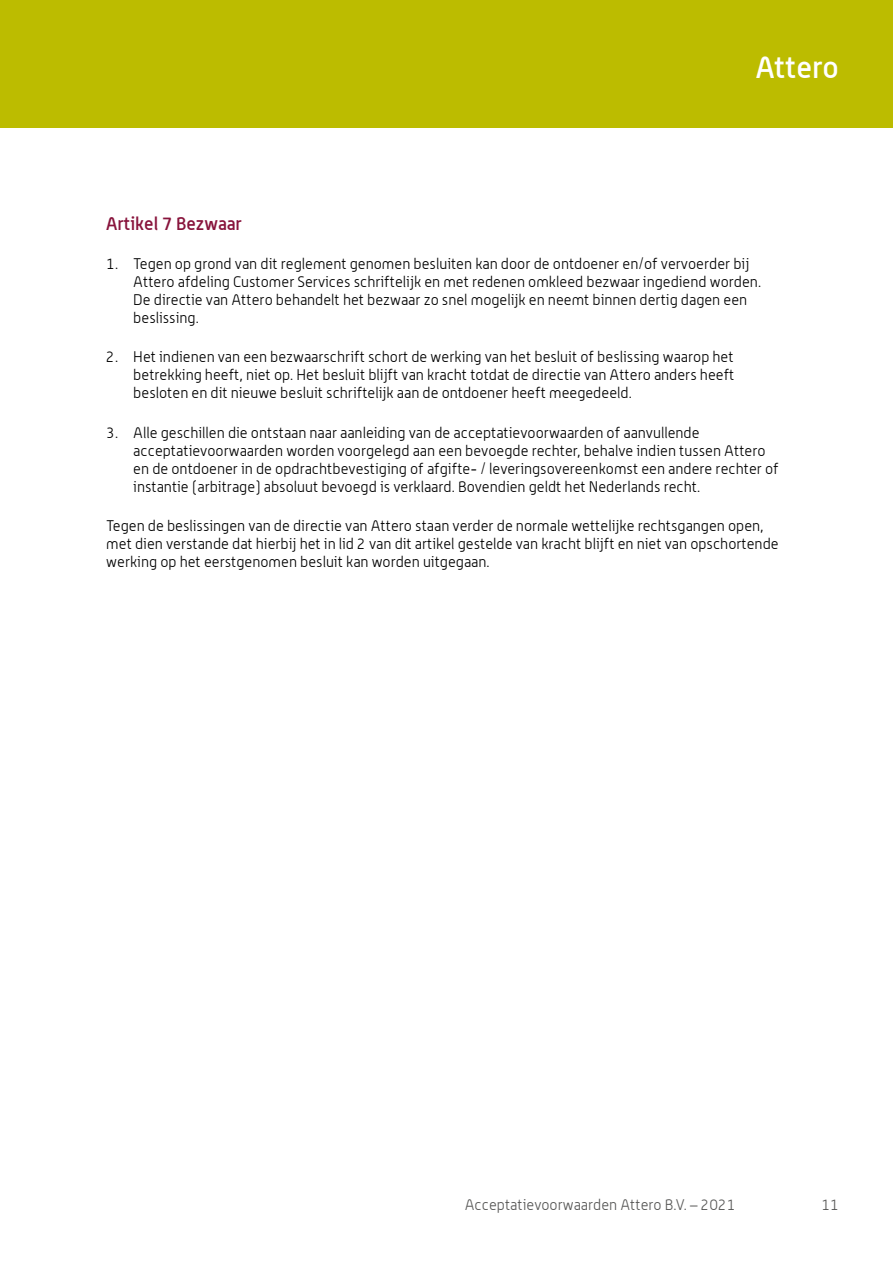
<style>
.page{position:relative;width:893px;height:1263px;background:#fff}
.page>*{position:absolute;margin:0;border:0;box-sizing:border-box;transform-origin:0 0}
.t1{font:500 30px "Alwyn";color:#fff}
.t2{font:500 18px "Alwyn";color:#88143c}
.t3{font:300 15px/18px "Alwyn";color:#000}
.t4{font:300 15px "Alwyn";color:#575756}
</style>
<div class="page">
<div style="left:0;top:0;width:893px;height:128px;background:#bcbc00"></div>
<h1 class="t1" style="left:756px;top:49px;width:85px">Attero</h1>
<p class="t2" style="left:106px;top:213px;width:137px">Artikel 7 Bezwaar</p>
<p class="t3" style="left:133px;top:255px;width:629px;text-indent:-27px">1. Tegen op grond van dit reglement genomen besluiten kan door de ontdoener en/of vervoerder bij Attero afdeling Customer Services schriftelijk en met redenen omkleed bezwaar ingediend worden.<br>De directie van Attero behandelt het bezwaar zo snel mogelijk en neemt binnen dertig dagen een beslissing.</p>
<p class="t3" style="left:133px;top:348px;width:603px;text-align:justify;text-indent:-27px">2. Het indienen van een bezwaarschrift schort de werking van het besluit of beslissing waarop het betrekking heeft, niet op. Het besluit blijft van kracht totdat de directie van Attero anders heeft besloten en dit nieuwe besluit schriftelijk aan de ontdoener heeft meegedeeld.</p>
<p class="t3" style="left:133px;top:423px;width:647px;text-indent:-27px">3. Alle geschillen die ontstaan naar aanleiding van de acceptatievoorwaarden of aanvullende acceptatievoorwaarden worden voorgelegd aan een bevoegde rechter, behalve indien tussen Attero en de ontdoener in de opdrachtbevestiging of afgifte- / leveringsovereenkomst een andere rechter of instantie (arbitrage) absoluut bevoegd is verklaard. Bovendien geldt het Nederlands recht.</p>
<p class="t3" style="left:106px;top:516px;width:674px">Tegen de beslissingen van de directie van Attero staan verder de normale wettelijke rechtsgangen open, met dien verstande dat hierbij het in lid 2 van dit artikel gestelde van kracht blijft en niet van opschortende werking op het eerstgenomen besluit kan worden uitgegaan.</p>
<p class="t4" style="left:465px;top:1196px;width:272px">Acceptatievoorwaarden Attero B.V. – 2021</p>
<p class="t4" style="left:822px;top:1196px;width:19px">11</p>
</div>
